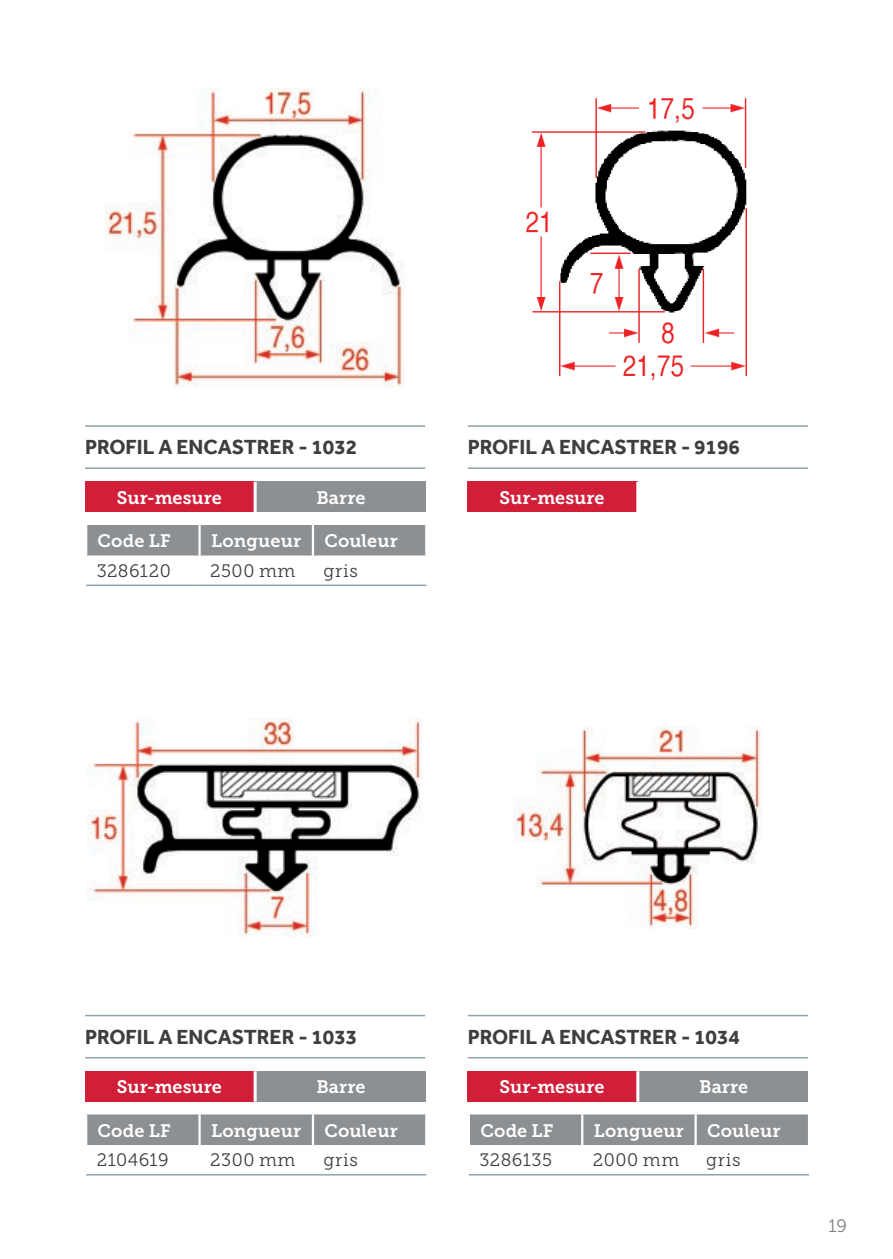
<style>
.page{position:relative;width:893px;height:1259px;background:#fff}
.page>*{position:absolute;margin:0;border:0;box-sizing:border-box;transform-origin:0 0}
.t1{font:700 21px "Effra";color:#3e3e3f}
.t2{font:18px "Museo Slab 700";letter-spacing:.005em;color:#fff}
.t3{font:18px "Museo Slab 300";letter-spacing:.03em;color:#3e3e3f}
.t4{font:18px "Museo Slab 300";color:#808285}
</style>
<div class="page">
<img style="left:105px;top:88px;width:300px;height:300px">
<img style="left:526px;top:98px;width:221px;height:283px">
<hr style="left:85px;top:425px;width:340px;height:2px;background:#94a2aa">
<hr style="left:85px;top:467px;width:340px;height:2px;background:#94a2aa">
<hr style="left:468px;top:425px;width:340px;height:2px;background:#94a2aa">
<hr style="left:468px;top:467px;width:340px;height:2px;background:#94a2aa">
<div style="left:85px;top:482px;width:170px;height:30px;background:#d11e39"></div>
<div style="left:255px;top:482px;width:170px;height:30px;background:#8d9093"></div>
<hr style="left:254px;top:482px;width:3px;height:30px;background:#fff">
<div style="left:468px;top:482px;width:170px;height:30px;background:#d11e39"></div>
<hr style="left:636px;top:482px;width:3px;height:30px;background:#fff">
<div style="left:87px;top:525px;width:338px;height:30px;background:#8d9093"></div>
<hr style="left:198px;top:525px;width:3px;height:30px;background:#fff">
<hr style="left:312px;top:525px;width:2px;height:30px;background:#fff">
<hr style="left:86px;top:584px;width:114px;height:2px;background:#94a2aa">
<hr style="left:200px;top:584px;width:113px;height:2px;background:#94a2aa">
<hr style="left:313px;top:584px;width:113px;height:2px;background:#94a2aa">
<img style="left:88px;top:718px;width:334px;height:218px">
<img style="left:514px;top:726px;width:248px;height:203px">
<hr style="left:85px;top:1014px;width:340px;height:2px;background:#94a2aa">
<hr style="left:85px;top:1057px;width:340px;height:1px;background:#94a2aa">
<hr style="left:468px;top:1014px;width:340px;height:2px;background:#94a2aa">
<hr style="left:468px;top:1057px;width:340px;height:1px;background:#94a2aa">
<div style="left:85px;top:1071px;width:170px;height:30px;background:#d11e39"></div>
<div style="left:255px;top:1071px;width:170px;height:30px;background:#8d9093"></div>
<hr style="left:254px;top:1071px;width:3px;height:30px;background:#fff">
<div style="left:468px;top:1071px;width:170px;height:30px;background:#d11e39"></div>
<div style="left:638px;top:1071px;width:170px;height:30px;background:#8d9093"></div>
<hr style="left:636px;top:1071px;width:3px;height:30px;background:#fff">
<div style="left:87px;top:1114px;width:338px;height:31px;background:#8d9093"></div>
<hr style="left:198px;top:1114px;width:3px;height:31px;background:#fff">
<hr style="left:312px;top:1114px;width:2px;height:31px;background:#fff">
<hr style="left:86px;top:1174px;width:114px;height:1px;background:#94a2aa">
<hr style="left:200px;top:1174px;width:113px;height:1px;background:#94a2aa">
<hr style="left:313px;top:1174px;width:113px;height:1px;background:#94a2aa">
<div style="left:470px;top:1114px;width:338px;height:31px;background:#8d9093"></div>
<hr style="left:581px;top:1114px;width:2px;height:31px;background:#fff">
<hr style="left:694px;top:1114px;width:3px;height:31px;background:#fff">
<hr style="left:469px;top:1174px;width:113px;height:1px;background:#94a2aa">
<hr style="left:582px;top:1174px;width:114px;height:1px;background:#94a2aa">
<hr style="left:696px;top:1174px;width:113px;height:1px;background:#94a2aa">
<p class="t1" style="left:85px;top:434px;width:274px">PROFIL A ENCASTRER - 1032</p>
<p class="t1" style="left:468px;top:434px;width:274px">PROFIL A ENCASTRER - 9196</p>
<p class="t2" style="left:117px;top:487px;width:107px">Sur-mesure</p>
<p class="t2" style="left:316px;top:487px;width:50px">Barre</p>
<p class="t2" style="left:499px;top:487px;width:107px">Sur-mesure</p>
<p class="t2" style="left:98px;top:530px;width:75px">Code LF</p>
<p class="t2" style="left:211px;top:530px;width:92px">Longueur</p>
<p class="t2" style="left:324px;top:530px;width:75px">Couleur</p>
<p class="t3" style="left:97px;top:561px;width:76px">3286120</p>
<p class="t3" style="left:210px;top:561px;width:87px">2500 mm</p>
<p class="t3" style="left:324px;top:561px;width:36px">gris</p>
<p class="t1" style="left:85px;top:1024px;width:274px">PROFIL A ENCASTRER - 1033</p>
<p class="t1" style="left:468px;top:1024px;width:274px">PROFIL A ENCASTRER - 1034</p>
<p class="t2" style="left:117px;top:1076px;width:107px">Sur-mesure</p>
<p class="t2" style="left:316px;top:1076px;width:50px">Barre</p>
<p class="t2" style="left:499px;top:1076px;width:107px">Sur-mesure</p>
<p class="t2" style="left:699px;top:1076px;width:50px">Barre</p>
<p class="t2" style="left:98px;top:1120px;width:75px">Code LF</p>
<p class="t2" style="left:211px;top:1120px;width:92px">Longueur</p>
<p class="t2" style="left:324px;top:1120px;width:75px">Couleur</p>
<p class="t3" style="left:97px;top:1150px;width:74px">2104619</p>
<p class="t3" style="left:210px;top:1150px;width:87px">2300 mm</p>
<p class="t3" style="left:324px;top:1150px;width:36px">gris</p>
<p class="t2" style="left:480px;top:1120px;width:75px">Code LF</p>
<p class="t2" style="left:594px;top:1120px;width:92px">Longueur</p>
<p class="t2" style="left:707px;top:1120px;width:75px">Couleur</p>
<p class="t3" style="left:479px;top:1150px;width:74px">3286135</p>
<p class="t3" style="left:593px;top:1150px;width:88px">2000 mm</p>
<p class="t3" style="left:706px;top:1150px;width:36px">gris</p>
<p class="t4" style="left:828px;top:1215px;width:20px">19</p>
</div>
